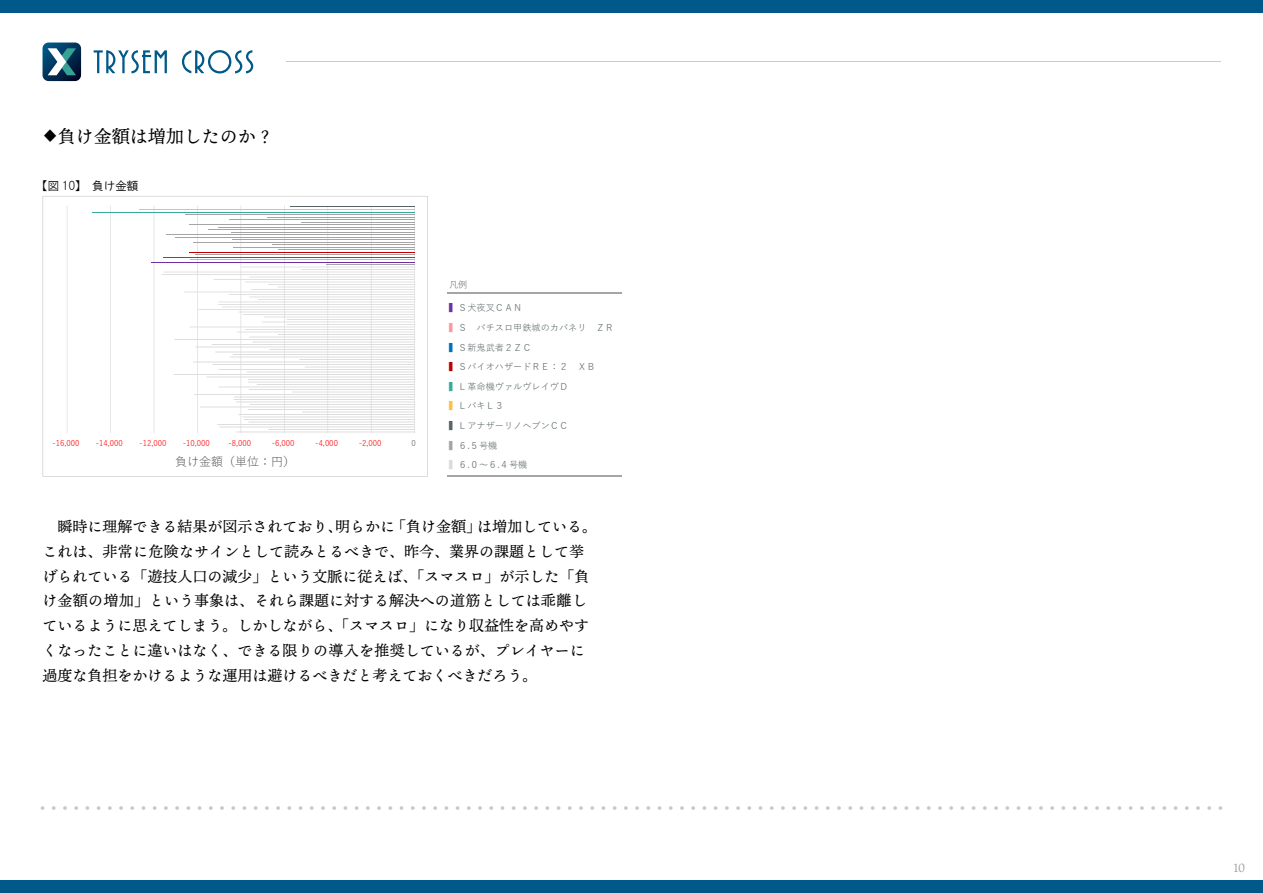
<style>
.page{position:relative;width:1263px;height:893px;background:#fff}
.page>*{position:absolute;margin:0;border:0;box-sizing:border-box;transform-origin:0 0}
.t1{font:18px "Ten Mincho Text";color:#000}
.t2{font:15px/24.8px "Ten Mincho Text";color:#000}
.t3{font:12px "HGS Gothic M";letter-spacing:-.04em;color:#000}
.t4{font:12px "Yu Gothic";color:#595959}
.t5{font:12px "Ten Mincho Text";color:#9fa0a0}
.t6{font:9.15px/19.6px "Yu Gothic";color:#586365}
.t7{font:7.8px "Yu Gothic";letter-spacing:.005em;color:#f00}
.t8{font:7.8px "Yu Gothic";color:#595959}
.s1{font-size:36px}
.s2{color:#7030a0}
.s3{color:#f99}
.s4{color:#0070c0}
.s5{color:#c00000}
.s6{color:#37ab9d}
.s7{color:#ffc042}
.s8{color:#a5a5a5}
.s9{color:#dbdbdb}
</style>
<div class="page">
<div style="left:0;top:0;width:1263px;height:13px;background:#005989"></div>
<div style="left:0;top:880px;width:1263px;height:13px;background:#005989"></div>
<svg style="left:94px;top:50px;width:73px;height:23px"></svg>
<svg style="left:182px;top:50px;width:71px;height:23px"></svg>
<svg style="left:43px;top:43px;width:38px;height:38px"></svg>
<svg style="left:41px;top:806px;width:3px;height:4px"></svg>
<svg style="left:52px;top:806px;width:1159px;height:4px"></svg>
<svg style="left:1218px;top:806px;width:4px;height:4px"></svg>
<hr style="left:286px;top:61px;width:934px;height:1px;background:#c9caca">
<svg style="left:43px;top:196px;width:385px;height:281px"></svg>
<hr style="left:448px;top:292px;width:174px;height:1px;background:#a5a5a5">
<hr style="left:448px;top:475px;width:174px;height:1px;background:#a5a5a5">
<hr style="left:447px;top:293px;width:175px;height:1px;background:#a5a5a5">
<p class="t1" style="left:42px;top:126px;width:233px"><span class="s1">◆</span>負け金額は増加したのか？</p>
<p class="t3" style="left:36px;top:180px;width:104px">【図 10】　負け金額</p>
<p class="t7" style="left:52px;top:436px;width:29px">-16,000</p>
<p class="t7" style="left:96px;top:436px;width:29px">-14,000</p>
<p class="t7" style="left:139px;top:436px;width:29px">-12,000</p>
<p class="t7" style="left:183px;top:436px;width:29px">-10,000</p>
<p class="t7" style="left:228px;top:436px;width:24px">-8,000</p>
<p class="t7" style="left:272px;top:436px;width:24px">-6,000</p>
<p class="t7" style="left:315px;top:436px;width:24px">-4,000</p>
<p class="t7" style="left:359px;top:436px;width:24px">-2,000</p>
<p class="t8" style="left:411px;top:436px;width:6px">0</p>
<p class="t6" style="left:449px;top:274px;width:20px">凡例</p>
<p class="t6" style="left:449px;top:297px;width:166px"><span class="s2">▍</span>Ｓ犬夜叉ＣＡＮ<br><span class="s3">▍</span>Ｓ パチスロ甲鉄城のカバネリ ＺＲ<span class="s4">▍</span>Ｓ新鬼武者２ＺＣ<br><span class="s5">▍</span>ＳバイオハザードＲＥ：２ ＸＢ<br><span class="s6">▍</span>Ｌ革命機ヴァルヴレイヴＤ<br><span class="s7">▍</span>ＬバキＬ３<br>▍ＬアナザーリノヘブンＣＣ<br><span class="s8">▍</span>６.５号機</p>
<p class="t4" style="left:175px;top:450px;width:122px">負け金額（単位：円）</p>
<p class="t6" style="left:449px;top:454px;width:80px"><span class="s9">▍</span>６.０～６.４号機</p>
<p class="t2" style="left:43px;top:515px;width:556px;text-indent:15px">瞬時に理解できる結果が図示されており、明らかに「負け金額」は増加している。これは、非常に危険なサインとして読みとるべきで、昨今、業界の課題として挙げられている「遊技人口の減少」という文脈に従えば、「スマスロ」が示した「負け金額の増加」という事象は、それら課題に対する解決への道筋としては乖離しているように思えてしまう。しかしながら、「スマスロ」になり収益性を高めやすくなったことに違いはなく、できる限りの導入を推奨しているが、プレイヤーに過度な負担をかけるような運用は避けるべきだと考えておくべきだろう。</p>
<p class="t5" style="left:1233px;top:861px;width:13px">10</p>
</div>
